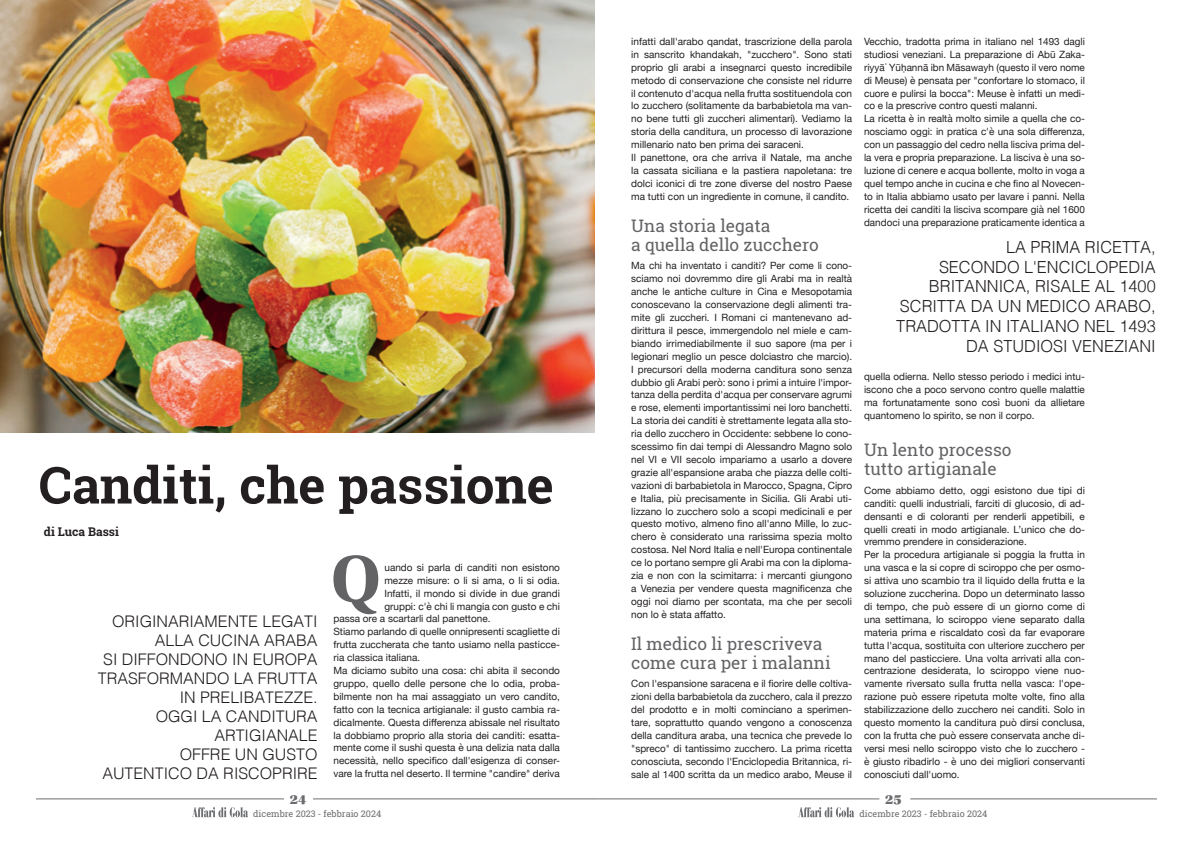
<style>
.page{position:relative;width:1191px;height:842px;background:#fff}
.page>*{position:absolute;margin:0;border:0;box-sizing:border-box;transform-origin:0 0}
.t1{font:700 69.3px "Utopia Std";color:#636366}
.t2{font:700 51px "Roboto Slab";color:#231f20}
.t3{font:17.3px/19.2px "Roboto Slab";color:#636366}
.t4{font:300 16.6px/19.8px "Helvetica";color:#231f20;text-align:right}
.t5{font:300 16px/19px "Helvetica";color:#231f20;text-align:right}
.t6{font:14px "Utopia Std Black Headline";color:#6c6d70}
.t7{font:700 12px "Roboto Slab";color:#231f20}
.t8{font:10px/12.9px "Helvetica Neue";color:#231f20}
.t9{font:9px "Roboto Slab";color:#6c6d70}
</style>
<div class="page">
<hr style="left:36px;top:798px;width:562px;height:1px;background:#6c6d70">
<hr style="left:910px;top:798px;width:247px;height:1px;background:#6c6d70">
<div style="left:284px;top:794px;width:28px;height:15px;background:#fff"></div>
<svg style="left:192px;top:807px;width:56px;height:10px"></svg>
<svg style="left:798px;top:807px;width:56px;height:10px"></svg>
<hr style="left:598px;top:798px;width:281px;height:1px;background:#6c6d70">
<img style="left:0;top:0;width:594px;height:432px">
<h2 class="t2" style="left:39px;top:450px;width:516px">Canditi, che passione</h2>
<p class="t7" style="left:44px;top:523px;width:76px">di Luca Bassi</p>
<h3 class="t5" style="left:98px;top:611px;width:221px">ORIGINARIAMENTE LEGATI<br>ALLA CUCINA ARABA<br>SI DIFFONDONO IN EUROPA<br>TRASFORMANDO LA FRUTTA<br>IN PRELIBATEZZE.<br>OGGI LA CANDITURA<br>ARTIGIANALE<br>OFFRE UN GUSTO<br>AUTENTICO DA RISCOPRIRE</h3>
<h1 class="t1" style="left:331px;top:539px;width:52px">Q</h1>
<p class="t8" style="left:384px;top:561px;width:177px">uando si parla di canditi non esistono</p>
<p class="t8" style="left:384px;top:574px;width:177px">mezze misure: o li si ama, o li si odia.</p>
<p class="t8" style="left:384px;top:587px;width:177px">Infatti, il mondo si divide in due grandi</p>
<p class="t8" style="left:384px;top:600px;width:177px">gruppi: c'è chi li mangia con gusto e chi</p>
<p class="t8" style="left:333px;top:613px;width:159px">passa ore a scartarli dal panettone.</p>
<p class="t8" style="left:333px;top:626px;width:228px">Stiamo parlando di quelle onnipresenti scagliette di</p>
<p class="t8" style="left:333px;top:639px;width:228px">frutta zuccherata che tanto usiamo nella pasticce-</p>
<p class="t8" style="left:333px;top:652px;width:88px">ria classica italiana.</p>
<p class="t8" style="left:333px;top:665px;width:228px">Ma diciamo subito una cosa: chi abita il secondo</p>
<p class="t8" style="left:333px;top:677px;width:228px">gruppo, quello delle persone che lo odia, proba-</p>
<p class="t8" style="left:333px;top:690px;width:228px">bilmente non ha mai assaggiato un vero candito,</p>
<p class="t8" style="left:333px;top:703px;width:228px">fatto con la tecnica artigianale: il gusto cambia ra-</p>
<p class="t8" style="left:333px;top:716px;width:228px">dicalmente. Questa differenza abissale nel risultato</p>
<p class="t8" style="left:333px;top:729px;width:228px">la dobbiamo proprio alla storia dei canditi: esatta-</p>
<p class="t8" style="left:333px;top:742px;width:228px">mente come il sushi questa è una delizia nata dalla</p>
<p class="t8" style="left:333px;top:755px;width:228px">necessità, nello specifico dall'esigenza di conser-</p>
<p class="t8" style="left:333px;top:768px;width:228px">vare la frutta nel deserto. Il termine "candire" deriva</p>
<h3 class="t6" style="left:290px;top:792px;width:18px">24</h3>
<p class="t9" style="left:253px;top:808px;width:129px">dicembre 2023 - febbraio 2024</p>
<p class="t8" style="left:631px;top:36px;width:222px">infatti dall'arabo qandat, trascrizione della parola in sanscrito khandakah, "zucchero". Sono stati proprio gli arabi a insegnarci questo incredibile metodo di conservazione che consiste nel ridurre il contenuto d'acqua nella frutta sostituendola con lo zucchero (solitamente da barbabietola ma van&shy;no bene tutti gli zuccheri alimentari). Vediamo la storia della canditura, un processo di lavorazione millenario nato ben prima dei saraceni.<br>Il panettone, ora che arriva il Natale, ma anche la cassata siciliana e la pastiera napoletana: tre dolci iconici di tre zone diverse del nostro Paese ma tutti con un ingrediente in comune, il candito.</p>
<h3 class="t3" style="left:631px;top:216px;width:189px">Una storia legata<br>a quella dello zucchero</h3>
<p class="t8" style="left:631px;top:260px;width:222px;text-align:justify">Ma chi ha inventato i canditi? Per come li cono&shy;sciamo noi dovremmo dire gli Arabi ma in realtà anche le antiche culture in Cina e Mesopotamia conoscevano la conservazione degli alimenti tra&shy;mite gli zuccheri. I Romani ci mantenevano ad&shy;dirittura il pesce, immergendolo nel miele e cam&shy;biando irrimediabilmente il suo sapore (ma per i legionari meglio un pesce dolciastro che marcio).<br>I precursori della moderna canditura sono senza dubbio gli Arabi però: sono i primi a intuire l'impor&shy;tanza della perdita d'acqua per conservare agrumi e rose, elementi importantissimi nei loro banchetti.<br>La storia dei canditi è strettamente legata alla sto&shy;ria dello zucchero in Occidente: sebbene lo cono&shy;scessimo fin dai tempi di Alessandro Magno solo nel VI e VII secolo impariamo a usarlo a dovere grazie all'espansione araba che piazza delle colti&shy;vazioni di barbabietola in Marocco, Spagna, Cipro e Italia, più precisamente in Sicilia. Gli Arabi uti&shy;lizzano lo zucchero solo a scopi medicinali e per questo motivo, almeno fino all'anno Mille, lo zuc&shy;chero è considerato una rarissima spezia molto costosa. Nel Nord Italia e nell'Europa continentale ce lo portano sempre gli Arabi ma con la diploma&shy;zia e non con la scimitarra: i mercanti giungono a Venezia per vendere questa magnificenza che oggi noi diamo per scontata, ma che per secoli non lo è stata affatto.</p>
<h3 class="t3" style="left:631px;top:634px;width:201px">Il medico li prescriveva come cura per i malanni</h3>
<p class="t8" style="left:631px;top:678px;width:222px;text-align:justify">Con l'espansione saracena e il fiorire delle coltiva&shy;zioni della barbabietola da zucchero, cala il prezzo del prodotto e in molti cominciano a sperimen&shy;tare, soprattutto quando vengono a conoscenza della canditura araba, una tecnica che prevede lo "spreco" di tantissimo zucchero. La prima ricetta conosciuta, secondo l'Enciclopedia Britannica, ri&shy;sale al 1400 scritta da un medico arabo, Meuse il</p>
<p class="t8" style="left:864px;top:36px;width:222px">Vecchio, tradotta prima in italiano nel 1493 dagli studiosi veneziani. La preparazione di Abū Zaka&shy;riyyāʾ Yūḥannā ibn Māsawayh (questo il vero nome di Meuse) è pensata per "confortare lo stomaco, il cuore e pulirsi la bocca": Meuse è infatti un medi&shy;co e la prescrive contro questi malanni.<br>La ricetta è in realtà molto simile a quella che co&shy;nosciamo oggi: in pratica c'è una sola differenza, con un passaggio del cedro nella lisciva prima del&shy;la vera e propria preparazione. La lisciva è una so&shy;luzione di cenere e acqua bollente, molto in voga a quel tempo anche in cucina e che fino al Novecen&shy;to in Italia abbiamo usato per lavare i panni. Nella ricetta dei canditi la lisciva scompare già nel 1600 dandoci una preparazione praticamente identica a</p>
<h3 class="t4" style="left:896px;top:236px;width:261px">LA PRIMA RICETTA,<br>SECONDO L'ENCICLOPEDIA<br>BRITANNICA, RISALE AL 1400<br>SCRITTA DA UN MEDICO ARABO,<br>TRADOTTA IN ITALIANO NEL 1493<br>DA STUDIOSI VENEZIANI</h3>
<p class="t8" style="left:864px;top:371px;width:222px;text-align:justify">quella odierna. Nello stesso periodo i medici intu&shy;iscono che a poco servono contro quelle malattie ma fortunatamente sono così buoni da allietare quantomeno lo spirito, se non il corpo.</p>
<h3 class="t3" style="left:864px;top:440px;width:149px">Un lento processo tutto artigianale</h3>
<p class="t8" style="left:864px;top:484px;width:222px">Come abbiamo detto, oggi esistono due tipi di canditi: quelli industriali, farciti di glucosio, di ad&shy;densanti e di coloranti per renderli appetibili, e quelli creati in modo artigianale. L’unico che do&shy;vremmo prendere in considerazione.<br>Per la procedura artigianale si poggia la frutta in una vasca e la si copre di sciroppo che per osmo&shy;si attiva uno scambio tra il liquido della frutta e la soluzione zuccherina. Dopo un determinato lasso di tempo, che può essere di un giorno come di una settimana, lo sciroppo viene separato dalla materia prima e riscaldato così da far evaporare tutta l'acqua, sostituita con ulteriore zucchero per mano del pasticciere. Una volta arrivati alla con&shy;centrazione desiderata, lo sciroppo viene nuo&shy;vamente riversato sulla frutta nella vasca: l'ope&shy;razione può essere ripetuta molte volte, fino alla stabilizzazione dello zucchero nei canditi. Solo in questo momento la canditura può dirsi conclusa, con la frutta che può essere conservata anche di&shy;versi mesi nello sciroppo visto che lo zucchero - è giusto ribadirlo - è uno dei migliori conservanti conosciuti dall'uomo.</p>
<h3 class="t6" style="left:885px;top:792px;width:18px">25</h3>
<p class="t9" style="left:859px;top:808px;width:129px">dicembre 2023 - febbraio 2024</p>
</div>
